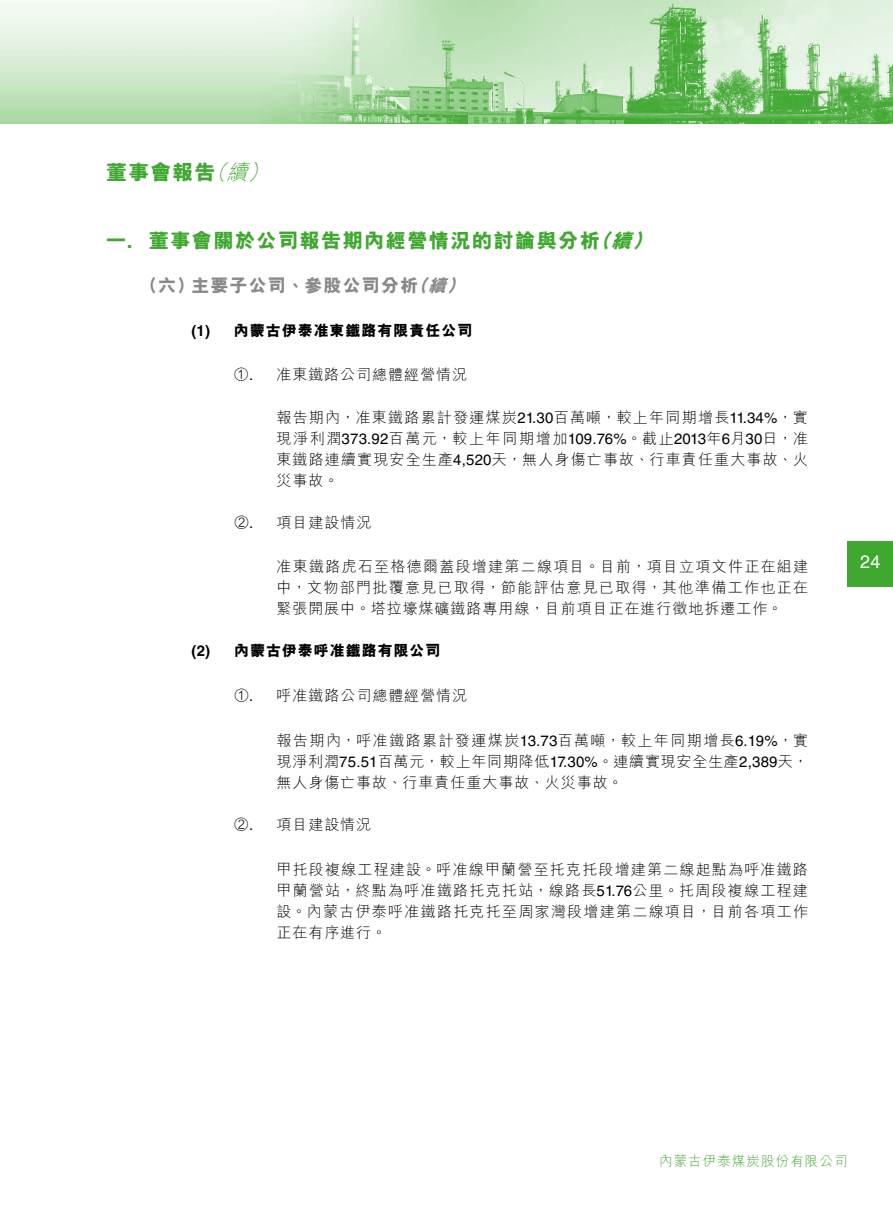
<style>
.page{position:relative;width:893px;height:1212px;background:#fff}
.page>*{position:absolute;margin:0;border:0;box-sizing:border-box;transform-origin:0 0}
.t1{font:800 21px "M Hei HK";letter-spacing:.05em;color:#40a731}
.t2{font:italic 300 21px "M Hei HK";color:#40a731}
.t3{font:800 20.25px "M Hei HK";letter-spacing:.065em;color:#40a731}
.t4{font:italic 800 20.25px "M Hei HK";color:#40a731}
.t5{font:800 18px "M Hei HK";letter-spacing:.065em;color:#898989}
.t6{font:italic 800 18px "M Hei HK";color:#898989}
.t7{font:18px "Helvetica LT Std";color:#fff}
.t8{font:300 15px/21px "M Hei HK";letter-spacing:.065em;color:#000;text-align:justify}
.t9{font:800 15px "M Hei HK";letter-spacing:.065em;color:#000}
.t10{font:700 15px "Helvetica LT Std";color:#000}
.t11{font:300 13.5px "M Hei HK";letter-spacing:.08em;color:#40a731}
.s1{font-family:"Helvetica LT Std";font-weight:700}
.s2{font-family:"Helvetica LT Std";font-weight:400}
</style>
<div class="page">
<div style="left:848px;top:541px;width:45px;height:46px;background:#40a731"></div>
<img style="left:1px;top:0;width:892px;height:123px">
<img style="left:0;top:0;width:1px;height:123px">
<h1 class="t2" style="left:226px;top:162px;width:28px">續</h1>
<h1 class="t2" style="left:205px;top:162px;width:28px">（</h1>
<h1 class="t2" style="left:247px;top:162px;width:28px">(</h1>
<h1 class="t1" style="left:106px;top:162px;width:111px">董事會報告</h1>
<h2 class="t3" style="left:106px;top:230px;width:28px">一<span class="s1">.</span></h2>
<h2 class="t3" style="left:149px;top:230px;width:453px">董事會關於公司報告期內經營情況的討論與分析</h2>
<h2 class="t4" style="left:591px;top:230px;width:27px">（</h2>
<h2 class="t4" style="left:632px;top:230px;width:27px">(</h2>
<h2 class="t4" style="left:611px;top:230px;width:27px">續</h2>
<p class="t5" style="left:140px;top:277px;width:56px">（六）</p>
<p class="t6" style="left:410px;top:277px;width:24px">（</p>
<p class="t6" style="left:446px;top:277px;width:24px">(</p>
<p class="t5" style="left:191px;top:277px;width:228px">主要子公司、參股公司分析</p>
<p class="t6" style="left:428px;top:277px;width:24px">續</p>
<p class="t10" style="left:191px;top:322px;width:20px">)1(</p>
<p class="t10" style="left:192px;top:641px;width:20px">)2(</p>
<p class="t9" style="left:234px;top:323px;width:240px">內蒙古伊泰准東鐵路有限責任公司</p>
<p class="t8" style="left:234px;top:363px;width:21px">①<span class="s2">.</span></p>
<p class="t8" style="left:234px;top:512px;width:21px">②<span class="s2">.</span></p>
<p class="t8" style="left:276px;top:363px;width:192px">准東鐵路公司總體經營情況</p>
<p class="t8" style="left:276px;top:407px;width:533px">報告期內，准東鐵路累計發運煤炭<span class="s2">21.30</span>百萬噸，較上年同期增長<span class="s2">11.34%</span>，實現淨利潤<span class="s2">373.92</span>百萬元，較上年同期增加<span class="s2">109.76%</span>。截止<span class="s2">2013</span>年月<span class="s2">6 30</span>日，准東鐵路連續實現安全生產<span class="s2">4,520</span>天，無人身傷亡事故、行車責任重大事故、火災事故。</p>
<p class="t8" style="left:277px;top:512px;width:96px">項目建設情況</p>
<p class="t8" style="left:277px;top:555px;width:533px">准東鐵路虎石至格德爾蓋段增建第二線項目。目前，項目立項文件正在組建中，文物部門批覆意見已取得，節能評估意見已取得，其他準備工作也正在緊張開展中。塔拉壕煤礦鐵路專用線，目前項目正在進行徵地拆遷工作。</p>
<p class="t9" style="left:234px;top:642px;width:208px">內蒙古伊泰呼准鐵路有限公司</p>
<p class="t8" style="left:234px;top:684px;width:21px">①<span class="s2">.</span></p>
<p class="t8" style="left:277px;top:684px;width:192px">呼准鐵路公司總體經營情況</p>
<p class="t8" style="left:234px;top:813px;width:21px">②<span class="s2">.</span></p>
<p class="t8" style="left:276px;top:729px;width:533px">報告期內，呼准鐵路累計發運煤炭<span class="s2">13.73</span>百萬噸，較上年同期增長<span class="s2">6.19%</span>，實現淨利潤<span class="s2">75.51</span>百萬元，較上年同期降低<span class="s2">17.30%</span>。連續實現安全生產<span class="s2">2,389</span>天，無人身傷亡事故、行車責任重大事故、火災事故。</p>
<p class="t8" style="left:276px;top:813px;width:96px">項目建設情況</p>
<p class="t8" style="left:276px;top:858px;width:533px">甲托段複線工程建設。呼准線甲蘭營至托克托段增建第二線起點為呼准鐵路甲蘭營站，終點為呼准鐵路托克托站，線路長<span class="s2">51.76</span>公里。托周段複線工程建設。內蒙古伊泰呼准鐵路托克托至周家灣段增建第二線項目，目前各項工作正在有序進行。</p>
<p class="t7" style="left:860px;top:551px;width:22px">24</p>
<p class="t11" style="left:659px;top:1154px;width:190px">內蒙古伊泰煤炭股份有限公司</p>
</div>
